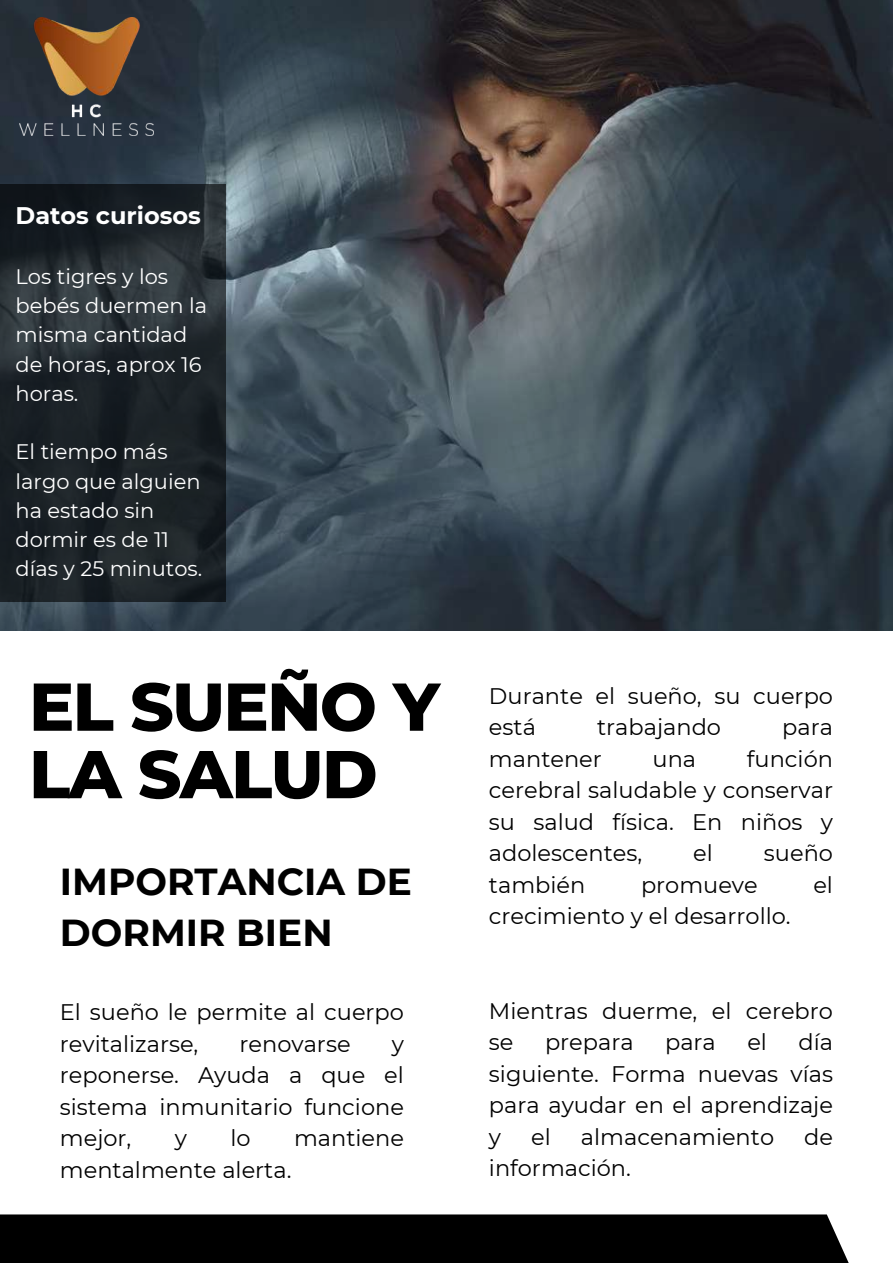
<style>
.page{position:relative;width:893px;height:1264px;background:#fff}
.page>*{position:absolute;margin:0;border:0;box-sizing:border-box;transform-origin:0 0}
.t1{font:800 67.5px/67.5px "Montserrat";letter-spacing:-.025em;color:#000}
.t2{font:700 37.5px/51.8px "Montserrat";color:#000}
.t3{font:700 24px "Montserrat";color:#fff}
.t4{font:22.5px/31.5px "Montserrat";color:#000}
.t5{font:21px/29.2px "Montserrat";color:#fff}
</style>
<div class="page">
<img style="left:0;top:0;width:892px;height:631px">
<div style="left:0;top:1214px;width:849px;height:48px;background:#000"></div>
<svg style="left:0;top:184px;width:225px;height:417px;fill:#1c2328"></svg>
<img style="left:20px;top:18px;width:134px;height:118px">
<p class="t3" style="left:16px;top:201px;width:187px">Datos curiosos</p>
<p class="t5" style="left:16px;top:262px;width:193px">Los tigres y los bebés duermen la misma cantidad de horas, aprox 16 horas.</p>
<p class="t5" style="left:16px;top:437px;width:188px">El tiempo más largo que alguien ha estado sin dormir es de 11 días y 25 minutos.</p>
<h1 class="t1" style="left:29px;top:672px;width:412px">EL SUEÑO Y<br>LA SALUD</h1>
<h2 class="t2" style="left:60px;top:855px;width:353px">IMPORTANCIA DE<br>DORMIR BIEN</h2>
<p class="t4" style="left:60px;top:996px;width:345px">El sueño le permite al cuerpo revitalizarse,</p>
<p class="t4" style="left:239px;top:1027px;width:112px">renovarse</p>
<p class="t4" style="left:60px;top:1027px;width:345px;text-align:justify;text-indent:332px">y reponerse. Ayuda a que el sistema inmunitario funcione mejor,</p>
<p class="t4" style="left:175px;top:1122px;width:14px">y</p>
<p class="t4" style="left:230px;top:1122px;width:22px">lo</p>
<p class="t4" style="left:294px;top:1122px;width:111px">mantiene</p>
<p class="t4" style="left:60px;top:1153px;width:233px">mentalmente alerta.</p>
<p class="t4" style="left:489px;top:680px;width:345px">Durante el sueño, su cuerpo está</p>
<p class="t4" style="left:597px;top:711px;width:125px">trabajando</p>
<p class="t4" style="left:782px;top:711px;width:52px">para</p>
<p class="t4" style="left:489px;top:743px;width:114px">mantener</p>
<p class="t4" style="left:652px;top:743px;width:45px">una</p>
<p class="t4" style="left:489px;top:743px;width:345px;text-align:justify;text-indent:258px">función cerebral saludable y conservar su salud física. En niños y adolescentes,</p>
<p class="t4" style="left:693px;top:837px;width:21px">el</p>
<p class="t4" style="left:763px;top:837px;width:71px">sueño</p>
<p class="t4" style="left:489px;top:869px;width:98px">también</p>
<p class="t4" style="left:641px;top:869px;width:118px">promueve</p>
<p class="t4" style="left:813px;top:869px;width:21px">el</p>
<p class="t4" style="left:489px;top:900px;width:303px">crecimiento y el desarrollo.</p>
<p class="t4" style="left:489px;top:994px;width:345px">Mientras duerme, el cerebro se</p>
<p class="t4" style="left:489px;top:1026px;width:345px;text-align:justify;text-indent:309px">día siguiente. Forma nuevas vías para ayudar en el aprendizaje y</p>
<p class="t4" style="left:545px;top:1026px;width:90px">prepara</p>
<p class="t4" style="left:665px;top:1026px;width:52px">para</p>
<p class="t4" style="left:747px;top:1026px;width:21px">el</p>
<p class="t4" style="left:531px;top:1120px;width:21px">el</p>
<p class="t4" style="left:581px;top:1120px;width:195px">almacenamiento</p>
<p class="t4" style="left:804px;top:1120px;width:30px">de</p>
<p class="t4" style="left:489px;top:1152px;width:143px">información.</p>
</div>
